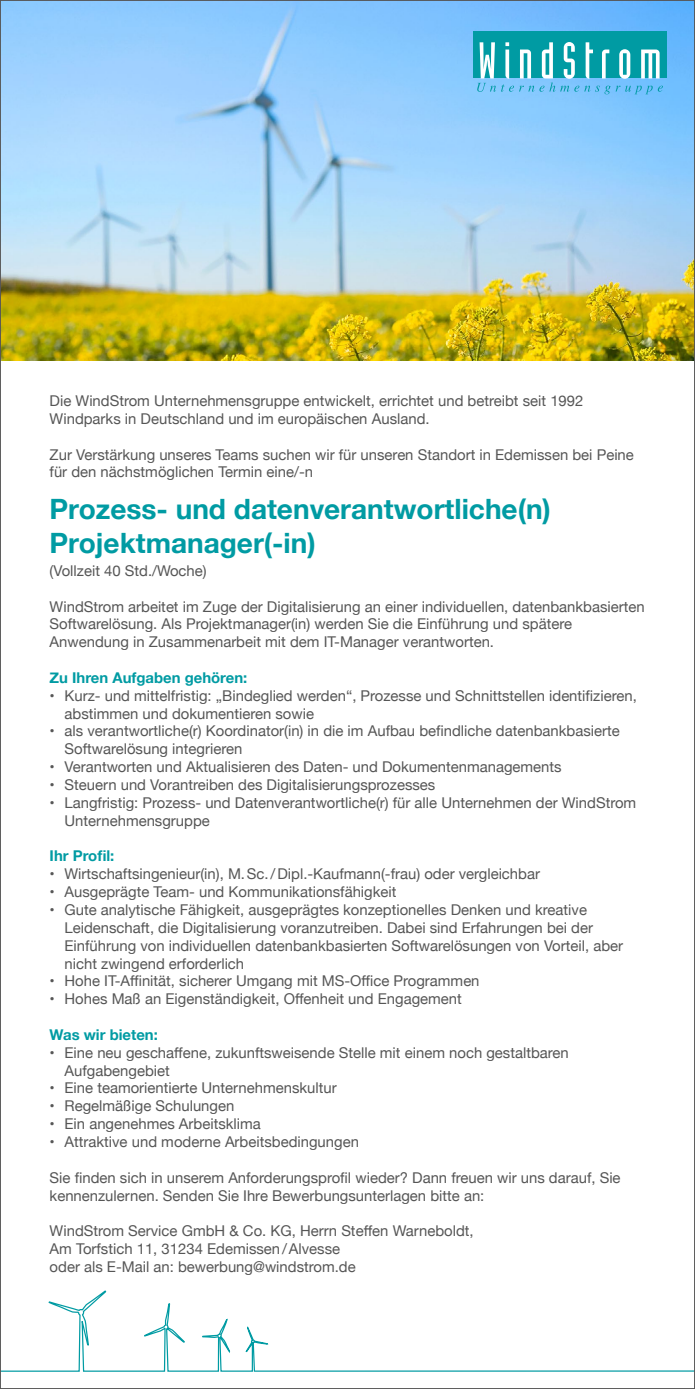
<style>
.page{position:relative;width:695px;height:1389px;background:#fff}
.page>*{position:absolute;margin:0;border:0;box-sizing:border-box;transform-origin:0 0}
.t1{font:700 28px/33.6px "Helvetica Neue";color:#009ba3}
.t2{font:14.88px/17.8px "Helvetica Neue";color:#565656}
.t3{font:700 14.88px "Helvetica Neue";color:#009ba3}
</style>
<div class="page">
<svg style="left:2px;top:1290px;width:690px;height:82px"></svg>
<img style="left:2px;top:2px;width:690px;height:359px">
<div style="left:472px;top:31px;width:194px;height:47px;background:#009ba3"></div>
<svg style="left:477px;top:42px;width:185px;height:52px"></svg>
<p class="t2" style="left:50px;top:393px;width:535px">Die WindStrom Unternehmensgruppe entwickelt, errichtet und betreibt seit 1992<br>Windparks in Deutschland und im europäischen Ausland.</p>
<p class="t2" style="left:50px;top:446px;width:585px">Zur Verstärkung unseres Teams suchen wir für unseren Standort in Edemissen bei Peine für den nächstmöglichen Termin eine/-n</p>
<h1 class="t1" style="left:50px;top:493px;width:502px">Prozess- und datenverantwortliche(n)<br>Projektmanager(-in)</h1>
<p class="t2" style="left:50px;top:562px;width:158px">(Vollzeit 40 Std./Woche)</p>
<p class="t2" style="left:50px;top:598px;width:596px">WindStrom arbeitet im Zuge der Digitalisierung an einer individuellen, datenbankbasierten<br>Softwarelösung. Als Projektmanager(in) werden Sie die Einführung und spätere<br>Anwendung in Zusammenarbeit mit dem IT-Manager verantworten.</p>
<p class="t3" style="left:50px;top:666px;width:199px">Zu Ihren Aufgaben gehören:</p>
<p class="t2" style="left:64px;top:687px;width:573px;text-indent:-15px">• Kurz- und mittelfristig: „Bindeglied werden“, Prozesse und Schnittstellen identifizieren, abstimmen und dokumentieren sowie</p>
<p class="t2" style="left:64px;top:723px;width:556px;text-indent:-15px">• als verantwortliche(r) Koordinator(in) in die im Aufbau befindliche datenbankbasierte<br>Softwarelösung integrieren</p>
<p class="t2" style="left:50px;top:759px;width:513px">• Verantworten und Aktualisieren des Daten- und Dokumentenmanagements</p>
<p class="t2" style="left:50px;top:777px;width:387px">• Steuern und Vorantreiben des Digitalisierungsprozesses</p>
<p class="t2" style="left:64px;top:794px;width:573px;text-indent:-15px">• Langfristig: Prozess- und Datenverantwortliche(r) für alle Unternehmen der WindStrom<br>Unternehmensgruppe</p>
<p class="t3" style="left:50px;top:844px;width:66px">Ihr Profil:</p>
<p class="t2" style="left:50px;top:866px;width:492px">• Wirtschaftsingenieur(in), M.Sc./Dipl.-Kaufmann(-frau) oder vergleichbar</p>
<p class="t2" style="left:50px;top:884px;width:348px">• Ausgeprägte Team- und Kommunikationsfähigkeit</p>
<p class="t2" style="left:64px;top:902px;width:560px;text-indent:-15px">• Gute analytische Fähigkeit, ausgeprägtes konzeptionelles Denken und kreative Leidenschaft, die Digitalisierung voranzutreiben. Dabei sind Erfahrungen bei der Einführung von individuellen datenbankbasierten Softwarelösungen von Vorteil, aber nicht zwingend erforderlich</p>
<p class="t2" style="left:50px;top:973px;width:431px">• Hohe IT-Affinität, sicherer Umgang mit MS-Office Programmen</p>
<p class="t2" style="left:50px;top:991px;width:413px">• Hohes Maß an Eigenständigkeit, Offenheit und Engagement</p>
<p class="t3" style="left:50px;top:1023px;width:110px">Was wir bieten:</p>
<p class="t2" style="left:64px;top:1044px;width:505px;text-indent:-15px">• Eine neu geschaffene, zukunftsweisende Stelle mit einem noch gestaltbaren<br>Aufgabengebiet</p>
<p class="t2" style="left:50px;top:1080px;width:288px">• Eine teamorientierte Unternehmenskultur</p>
<p class="t2" style="left:50px;top:1098px;width:186px">• Regelmäßige Schulungen</p>
<p class="t2" style="left:50px;top:1116px;width:213px">• Ein angenehmes Arbeitsklima</p>
<p class="t2" style="left:50px;top:1134px;width:311px">• Attraktive und moderne Arbeitsbedingungen</p>
<p class="t2" style="left:50px;top:1169px;width:572px">Sie finden sich in unserem Anforderungsprofil wieder? Dann freuen wir uns darauf, Sie kennenzulernen. Senden Sie Ihre Bewerbungsunterlagen bitte an:</p>
<p class="t2" style="left:50px;top:1223px;width:425px">WindStrom Service GmbH &amp; Co. KG, Herrn Steffen Warneboldt,<br>Am Torfstich 11, 31234 Edemissen/Alvesse<br>oder als E-Mail an: bewerbung@windstrom.de</p>
</div>
